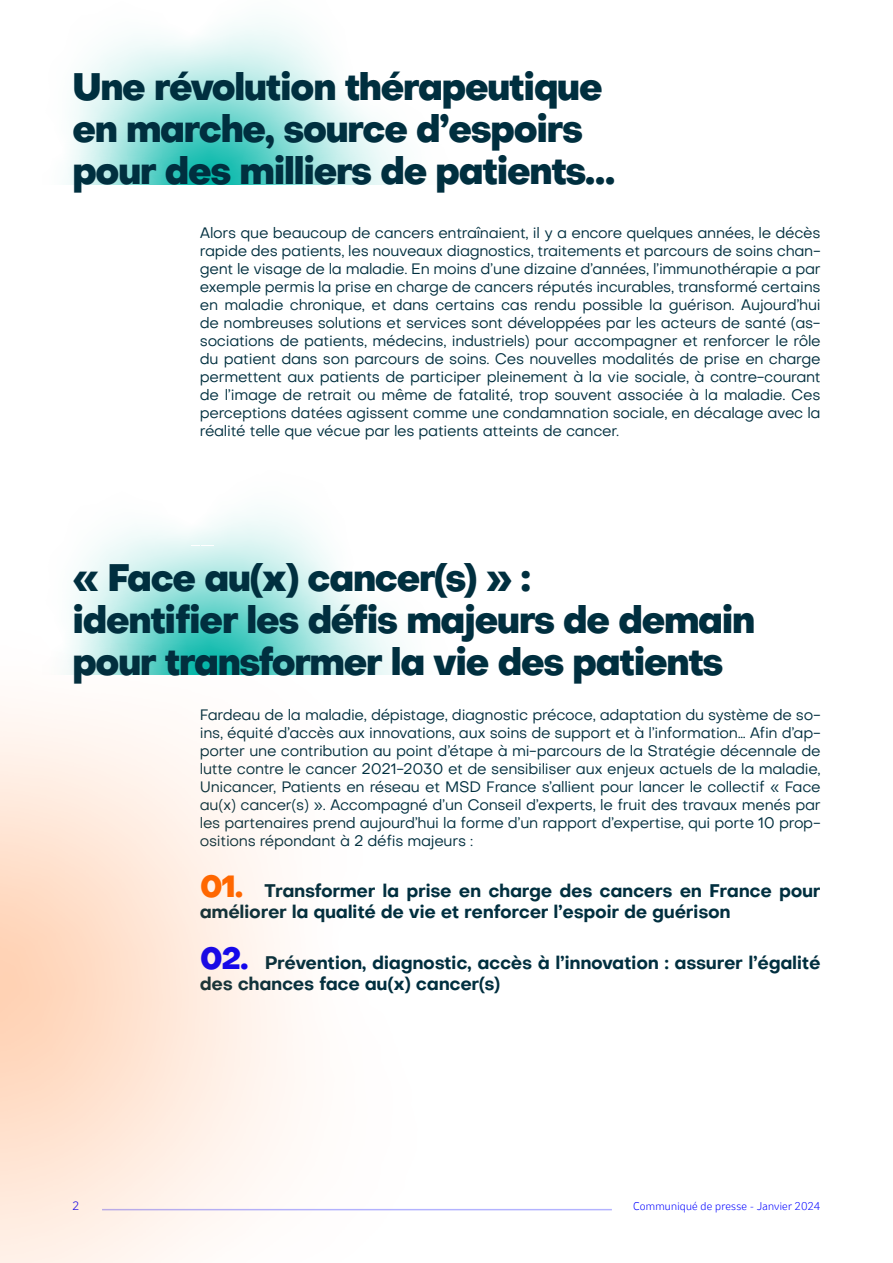
<style>
.page{position:relative;width:893px;height:1263px;background:#fff}
.page>*{position:absolute;margin:0;border:0;box-sizing:border-box;transform-origin:0 0}
.t1{font:800 37.5px/42px "Objective";letter-spacing:-.05em;color:#002f3f}
.t2{font:700 18px/21.6px "Objective";letter-spacing:-.02em;color:#002f3f}
.t3{font:15px/18px "Objective";letter-spacing:-.02em;color:#002f3f;text-align:justify}
.t4{font:300 12px "Marianne";color:#00f}
.t5{font:300 10.5px "Invention";letter-spacing:.025em;color:#00f}
.s1{font-weight:800;font-size:30px;color:#ff6700}
.s2{font-weight:800;font-size:30px;color:#00f}
</style>
<div class="page">
<svg style="left:74px;top:512px;width:299px;height:104px"></svg>
<img style="left:0;top:616px;width:612px;height:647px">
<svg style="left:66px;top:22px;width:337px;height:163px"></svg>
<h1 class="t1" style="left:72px;top:66px;width:545px">Une révolution thérapeutique en marche, source d’espoirs pour des milliers de patients…</h1>
<p class="t3" style="left:200px;top:224px;width:622px">Alors que beaucoup de cancers entraînaient, il y a encore quelques années, le décès rapide des patients, les nouveaux diagnostics, traitements et parcours de soins chan&shy;gent le visage de la maladie. En moins d’une dizaine d’années, l’immunothérapie a par exemple permis la prise en charge de cancers réputés incurables, transformé certains en maladie chronique, et dans certains cas rendu possible la guérison. Aujourd’hui de nombreuses solutions et services sont développées par les acteurs de santé (as&shy;sociations de patients, médecins, industriels) pour accompagner et renforcer le rôle du patient dans son parcours de soins. Ces nouvelles modalités de prise en charge permettent aux patients de participer pleinement à la vie sociale, à contre-courant de l’image de retrait ou même de fatalité, trop souvent associée à la maladie. Ces perceptions datées agissent comme une condamnation sociale, en décalage avec la réalité telle que vécue par les patients atteints de cancer.</p>
<h1 class="t1" style="left:72px;top:556px;width:685px">« Face au(x) cancer(s) » :<br>identifier les défis majeurs de demain pour transformer la vie des patients</h1>
<p class="t3" style="left:200px;top:706px;width:622px">Fardeau de la maladie, dépistage, diagnostic précoce, adaptation du système de so&shy;ins, équité d’accès aux innovations, aux soins de support et à l’information… Afin d’ap&shy;porter une contribution au point d’étape à mi-parcours de la Stratégie décennale de lutte contre le cancer 2021-2030 et de sensibiliser aux enjeux actuels de la maladie, Unicancer, Patients en réseau et MSD France s’allient pour lancer le collectif « Face au(x) cancer(s) ». Accompagné d’un Conseil d’experts, le fruit des travaux menés par les partenaires prend aujourd’hui la forme d’un rapport d’expertise, qui porte 10 prop&shy;ositions répondant à 2 défis majeurs :</p>
<p class="t2" style="left:200px;top:879px;width:622px"><span class="s1">01.</span> Transformer la prise en charge des cancers en France pour améliorer la qualité de vie et renforcer l’espoir de guérison</p>
<p class="t2" style="left:200px;top:951px;width:622px"><span class="s2">02.</span> Prévention, diagnostic, accès à l’innovation : assurer l’égalité des chances face au(x) cancer(s)</p>
<p class="t4" style="left:72px;top:1199px;width:9px">2</p>
<p class="t5" style="left:633px;top:1199px;width:189px">Communiqué de presse - Janvier 2024</p>
</div>
